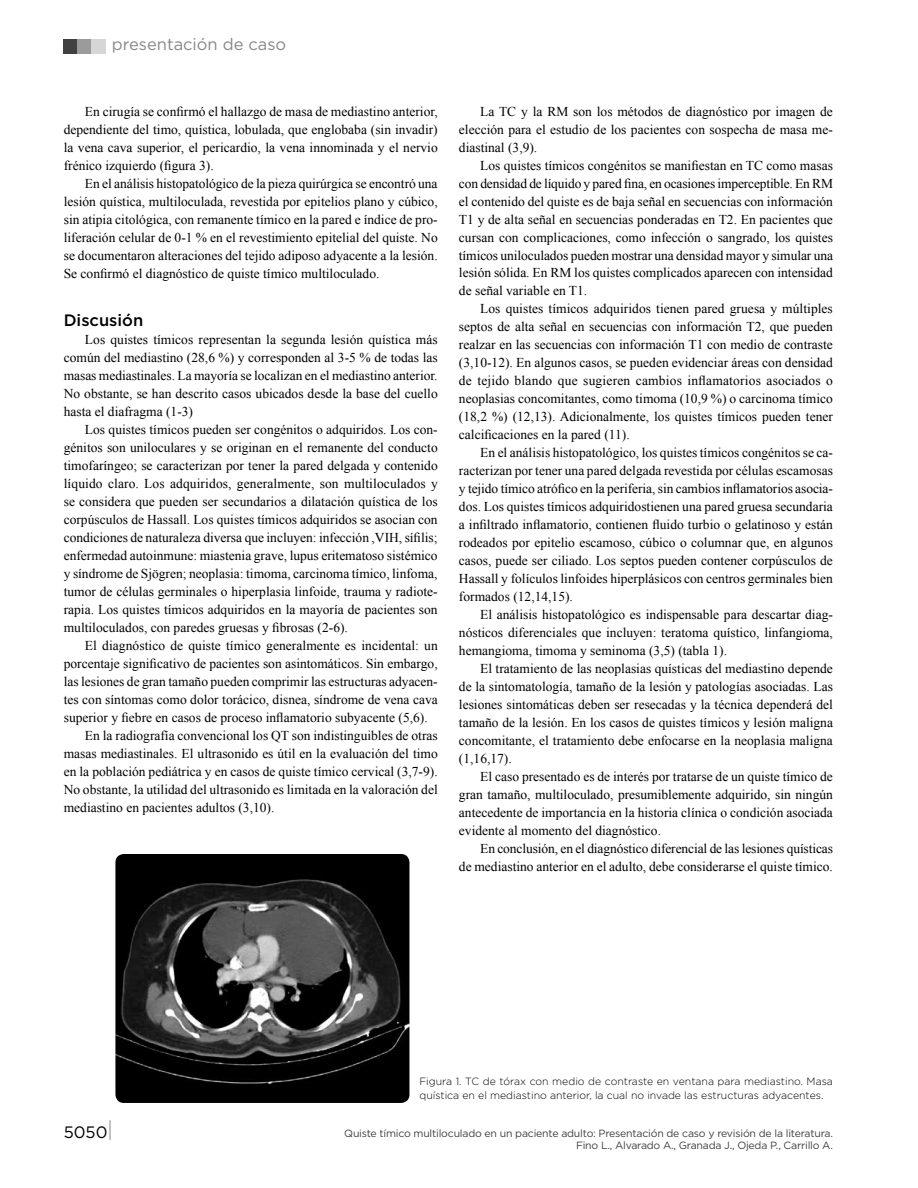
<style>
.page{position:relative;width:918px;height:1188px;background:#fff}
.page>*{position:absolute;margin:0;border:0;box-sizing:border-box;transform-origin:0 0}
.t1{font:16.5px "Gotham";color:#868787}
.t2{font:500 16.5px "Gotham";color:#000}
.t3{font:16.5px "Gotham";color:#000}
.t4{font:13.5px/18px "Times New Roman";color:#000;text-align:justify}
.t5{font:300 10.5px/13.5px "Gotham";color:#000}
.t6{font:10.5px/12.6px "Gotham";letter-spacing:-.02em;color:#414141;text-align:right}
</style>
<div class="page">
<svg style="left:110px;top:1120px;width:1px;height:20px"></svg>
<div style="left:64px;top:40px;width:14px;height:14px;background:#414141"></div>
<div style="left:78px;top:40px;width:14px;height:14px;background:#9b9b9c"></div>
<div style="left:92px;top:40px;width:14px;height:14px;background:#d6d6d7"></div>
<img style="left:115px;top:854px;width:294px;height:249px">
<p class="t1" style="left:112px;top:34px;width:176px">presentación de caso</p>
<p class="t4" style="left:64px;top:103px;width:376px;text-indent:21px">En cirugía se confirmó el hallazgo de masa de mediastino anterior, dependiente del timo, quística, lobulada, que englobaba (sin invadir) la vena cava superior, el pericardio, la vena innominada y el nervio frénico izquierdo (figura 3).</p>
<p class="t4" style="left:64px;top:175px;width:376px;text-indent:21px">En el análisis histopatológico de la pieza quirúrgica se encontró una lesión quística, multiloculada, revestida por epitelios plano y cúbico, sin atipia citológica, con remanente tímico en la pared e índice de pro&shy;liferación celular de 0-1 % en el revestimiento epitelial del quiste. No se documentaron alteraciones del tejido adiposo adyacente a la lesión.<br>Se confirmó el diagnóstico de quiste tímico multiloculado.</p>
<p class="t2" style="left:64px;top:310px;width:81px">Discusión</p>
<p class="t4" style="left:64px;top:331px;width:376px;text-indent:21px">Los quistes tímicos representan la segunda lesión quística más común del mediastino (28,6 %) y corresponden al 3-5 % de todas las masas mediastinales. La mayoría se localizan en el mediastino anterior.<br>No obstante, se han descrito casos ubicados desde la base del cuello hasta el diafragma (1-3)</p>
<p class="t4" style="left:64px;top:421px;width:376px;text-indent:21px">Los quistes tímicos pueden ser congénitos o adquiridos. Los con&shy;génitos son uniloculares y se originan en el remanente del conducto timofaríngeo; se caracterizan por tener la pared delgada y contenido líquido claro. Los adquiridos, generalmente, son multiloculados y se considera que pueden ser secundarios a dilatación quística de los corpúsculos de Hassall. Los quistes tímicos adquiridos se asocian con condiciones de naturaleza diversa que incluyen: infección ,VIH, sífilis; enfermedad autoinmune: miastenia grave, lupus eritematoso sistémico y síndrome de Sjögren; neoplasia: timoma, carcinoma tímico, linfoma, tumor de células germinales o hiperplasia linfoide, trauma y radiote&shy;rapia. Los quistes tímicos adquiridos en la mayoría de pacientes son multiloculados, con paredes gruesas y fibrosas (2-6).</p>
<p class="t4" style="left:85px;top:637px;width:354px">El diagnóstico de quiste tímico generalmente es incidental: un</p>
<p class="t4" style="left:64px;top:655px;width:375px">porcentaje significativo de pacientes son asintomáticos. Sin embargo,</p>
<p class="t4" style="left:64px;top:673px;width:376px">las lesiones de gran tamaño pueden comprimir las estructuras adyacen-</p>
<p class="t4" style="left:64px;top:691px;width:376px">tes con síntomas como dolor torácico, disnea, síndrome de vena cava</p>
<p class="t4" style="left:64px;top:709px;width:366px">superior y fiebre en casos de proceso inflamatorio subyacente (5,6).</p>
<p class="t4" style="left:85px;top:727px;width:354px">En la radiografía convencional los QT son indistinguibles de otras</p>
<p class="t4" style="left:64px;top:745px;width:376px">masas mediastinales. El ultrasonido es útil en la evaluación del timo</p>
<p class="t4" style="left:64px;top:763px;width:375px">en la población pediátrica y en casos de quiste tímico cervical (3,7-9).</p>
<p class="t4" style="left:64px;top:781px;width:376px">No obstante, la utilidad del ultrasonido es limitada en la valoración del</p>
<p class="t4" style="left:64px;top:799px;width:212px">mediastino en pacientes adultos (3,10).</p>
<p class="t4" style="left:459px;top:102px;width:375px;text-indent:21px">La TC y la RM son los métodos de diagnóstico por imagen de elección para el estudio de los pacientes con sospecha de masa me&shy;diastinal (3,9).</p>
<p class="t4" style="left:459px;top:156px;width:376px;text-indent:21px">Los quistes tímicos congénitos se manifiestan en TC como masas con densidad de líquido y pared fina, en ocasiones imperceptible. En RM el contenido del quiste es de baja señal en secuencias con información T1 y de alta señal en secuencias ponderadas en T2. En pacientes que cursan con complicaciones, como infección o sangrado, los quistes tímicos uniloculados pueden mostrar una densidad mayor y simular una lesión sólida. En RM los quistes complicados aparecen con intensidad de señal variable en T1.</p>
<p class="t4" style="left:459px;top:300px;width:376px;text-indent:21px">Los quistes tímicos adquiridos tienen pared gruesa y múltiples septos de alta señal en secuencias con información T2, que pueden realzar en las secuencias con información T1 con medio de contraste (3,10-12). En algunos casos, se pueden evidenciar áreas con densidad de tejido blando que sugieren cambios inflamatorios asociados o neoplasias concomitantes, como timoma (10,9 %) o carcinoma tímico (18,2 %) (12,13). Adicionalmente, los quistes tímicos pueden tener calcificaciones en la pared (11).</p>
<p class="t4" style="left:459px;top:444px;width:376px;text-indent:21px">En el análisis histopatológico, los quistes tímicos congénitos se ca&shy;racterizan por tener una pared delgada revestida por células escamosas y tejido tímico atrófico en la periferia, sin cambios inflamatorios asocia&shy;dos. Los quistes tímicos adquiridostienen una pared gruesa secundaria a infiltrado inflamatorio, contienen fluido turbio o gelatinoso y están rodeados por epitelio escamoso, cúbico o columnar que, en algunos casos, puede ser ciliado. Los septos pueden contener corpúsculos de Hassall y folículos linfoides hiperplásicos con centros germinales bien formados (12,14,15).</p>
<p class="t4" style="left:459px;top:606px;width:376px;text-indent:21px">El análisis histopatológico es indispensable para descartar diag&shy;nósticos diferenciales que incluyen: teratoma quístico, linfangioma, hemangioma, timoma y seminoma (3,5) (tabla 1).</p>
<p class="t4" style="left:459px;top:660px;width:376px;text-indent:21px">El tratamiento de las neoplasias quísticas del mediastino depende de la sintomatología, tamaño de la lesión y patologías asociadas. Las lesiones sintomáticas deben ser resecadas y la técnica dependerá del tamaño de la lesión. En los casos de quistes tímicos y lesión maligna concomitante, el tratamiento debe enfocarse en la neoplasia maligna (1,16,17).</p>
<p class="t4" style="left:459px;top:768px;width:376px;text-indent:21px">El caso presentado es de interés por tratarse de un quiste tímico de gran tamaño, multiloculado, presumiblemente adquirido, sin ningún antecedente de importancia en la historia clínica o condición asociada evidente al momento del diagnóstico.</p>
<p class="t4" style="left:459px;top:840px;width:376px;text-align:right">En conclusión, en el diagnóstico diferencial de las lesiones quísticas<br>de mediastino anterior en el adulto, debe considerarse el quiste tímico.</p>
<p class="t5" style="left:419px;top:1075px;width:415px">Figura 1. TC de tórax con medio de contraste en ventana para mediastino. Masa quística en el mediastino anterior, la cual no invade las estructuras adyacentes.</p>
<p class="t3" style="left:64px;top:1122px;width:45px">5050</p>
<p class="t6" style="left:344px;top:1127px;width:490px">Quiste tímico multiloculado en un paciente adulto: Presentación de caso y revisión de la literatura.<br>Fino L., Alvarado A., Granada J., Ojeda P., Carrillo A.</p>
</div>
